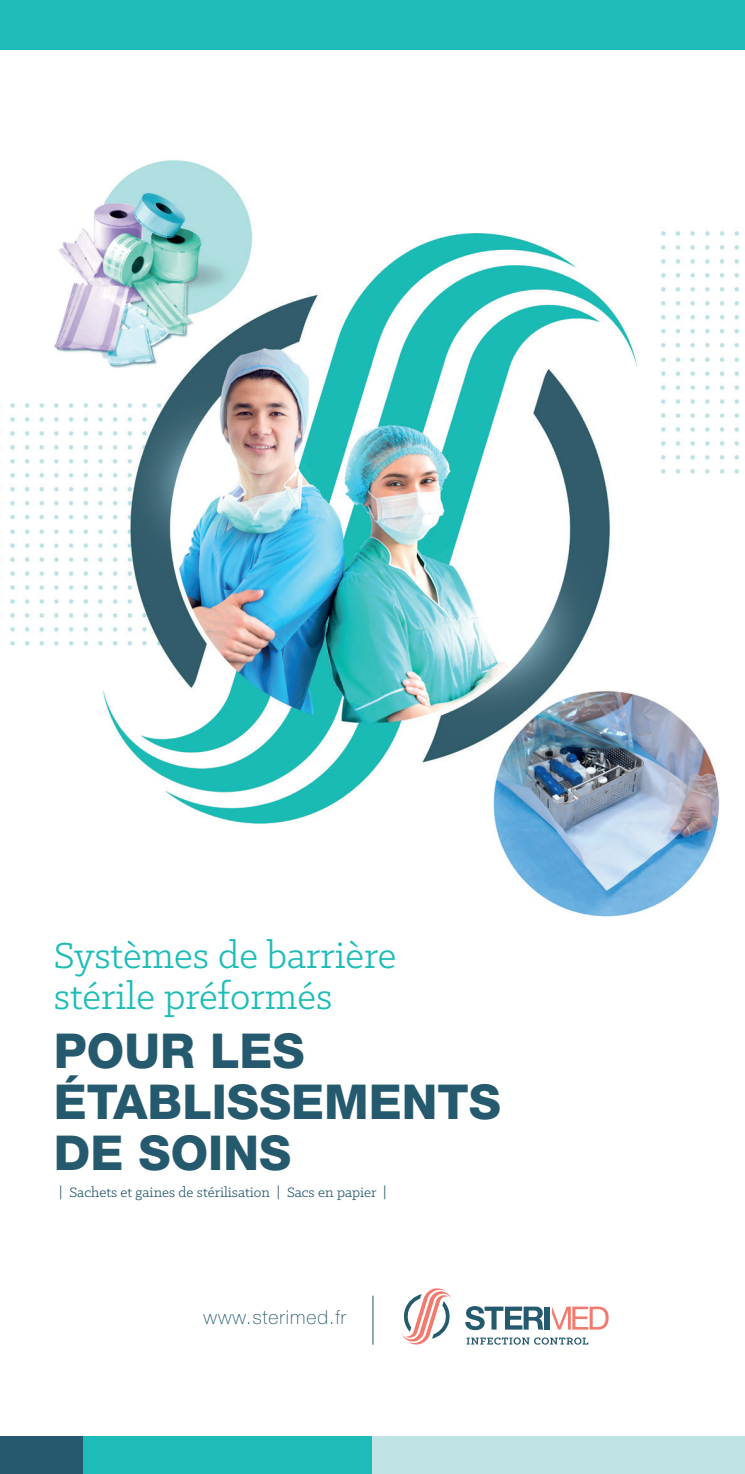
<style>
.page{position:relative;width:745px;height:1474px;background:#fff}
.page>*{position:absolute;margin:0;border:0;box-sizing:border-box;transform-origin:0 0}
.t1{font:800 48.12px/51.1px "Helvetica Neue LT Std";color:#255a6e}
.t2{font:40.77px/40.8px "Klinic Slab";color:#1dbcb9}
.t3{font:100 19.25px "Helvetica Neue LT Std";letter-spacing:.05em;color:#255a6e}
.t4{font:15.22px "Klinic Slab";color:#255a6e}
</style>
<div class="page">
<img style="left:0;top:160px;width:739px;height:757px">
<div style="left:0;top:1436px;width:84px;height:37px;background:#255a6e"></div>
<div style="left:84px;top:1436px;width:289px;height:37px;background:#1dbcb9"></div>
<div style="left:372px;top:1436px;width:372px;height:37px;background:#c0e4e5"></div>
<div style="left:0;top:0;width:744px;height:50px;background:#1dbcb9"></div>
<svg style="left:466px;top:1337px;width:122px;height:7px"></svg>
<svg style="left:401px;top:1288px;width:51px;height:57px"></svg>
<svg style="left:552px;top:1306px;width:56px;height:23px"></svg>
<svg style="left:465px;top:1306px;width:78px;height:24px"></svg>
<div style="left:544px;top:1306px;width:5px;height:23px;background:#255a6e"></div>
<hr style="left:372px;top:1295px;width:1px;height:49px;background:#255a6e">
<h2 class="t2" style="left:54px;top:933px;width:344px">Systèmes de barrière stérile préformés</h2>
<h1 class="t1" style="left:54px;top:1025px;width:448px">POUR LES<br>ÉTABLISSEMENTS<br>DE SOINS</h1>
<p class="t4" style="left:59px;top:1182px;width:328px">| Sachets et gaines de stérilisation | Sacs en papier |</p>
<p class="t3" style="left:203px;top:1306px;width:144px">www.sterimed.fr</p>
</div>
